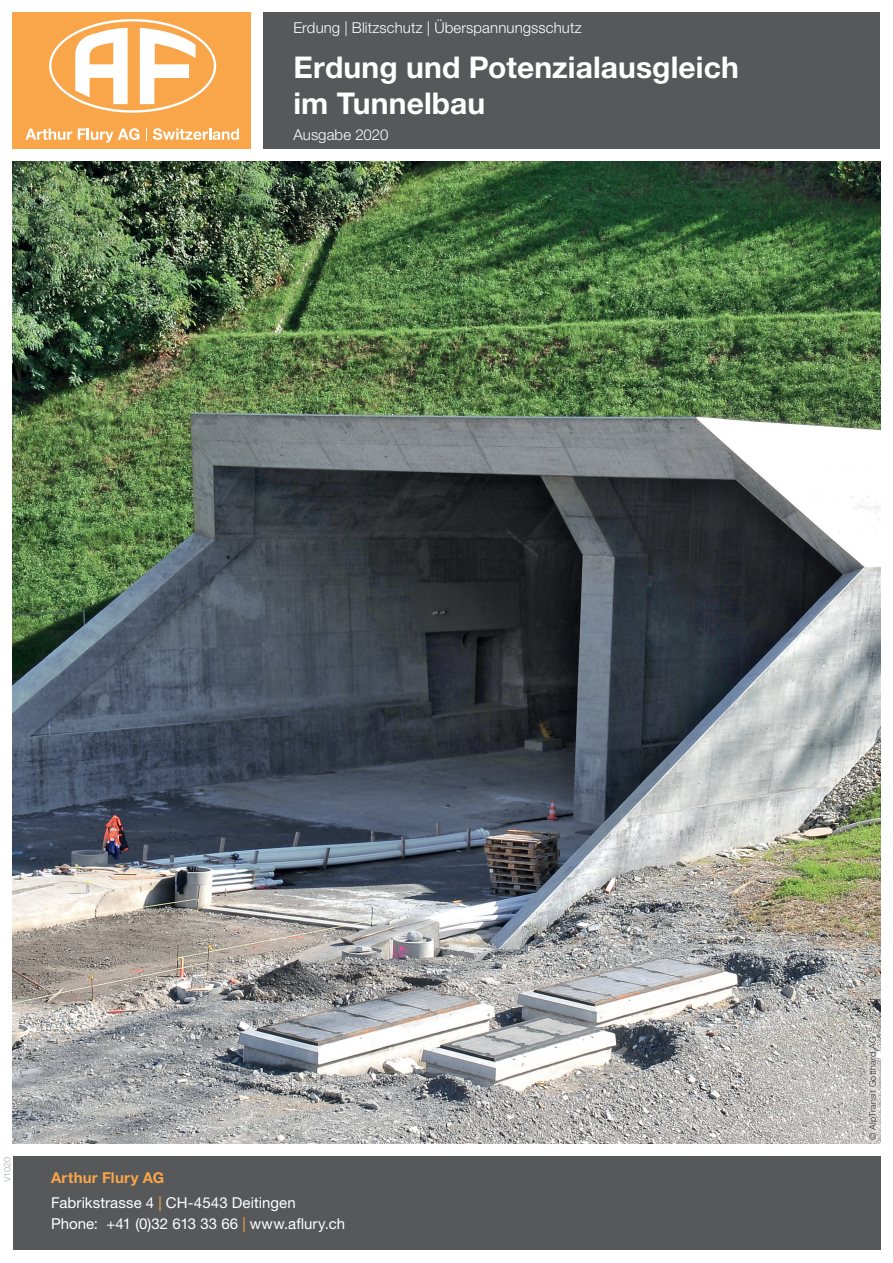
<style>
.page{position:relative;width:893px;height:1263px;background:#fff}
.page>*{position:absolute;margin:0;border:0;box-sizing:border-box;transform-origin:0 0}
.t1{font:700 30px/36px "Helvetica Neue LT Pro";letter-spacing:.005em;color:#fff}
.t2{font:15px/25.2px "Helvetica Neue LT Pro";letter-spacing:.005em;color:#fff}
.t3{font:300 15px "Helvetica Neue LT Pro";letter-spacing:.005em;color:#fff}
.t4{font:300 9px "Helvetica Neue LT Pro";letter-spacing:.02em;color:#231f20}
.t5{font:300 9px "Helvetica Neue LT Pro";color:#a8a9ad}
.s1{font-weight:700;color:#f9a64a}
.s2{color:#f9a64a}
</style>
<div class="page">
<img style="left:13px;top:162px;width:867px;height:982px">
<div style="left:264px;top:13px;width:616px;height:136px;background:#57585a"></div>
<div style="left:13px;top:1157px;width:867px;height:93px;background:#57585a"></div>
<div style="left:13px;top:13px;width:238px;height:136px;background:#f9a64a"></div>
<svg style="left:25px;top:129px;width:47px;height:11px"></svg>
<svg style="left:78px;top:128px;width:61px;height:15px"></svg>
<svg style="left:146px;top:128px;width:1px;height:12px"></svg>
<svg style="left:153px;top:128px;width:86px;height:12px"></svg>
<svg style="left:49px;top:19px;width:167px;height:94px"></svg>
<svg style="left:865px;top:1033px;width:16px;height:110px;background:#d2d0cd"></svg>
<p class="t3" style="left:293px;top:19px;width:290px">Erdung | Blitzschutz | Überspannungsschutz</p>
<h1 class="t1" style="left:293px;top:48px;width:447px">Erdung und Potenzialausgleich im Tunnelbau</h1>
<p class="t3" style="left:293px;top:125px;width:96px">Ausgabe 2020</p>
<p class="t5" style="left:2px;top:1182px;width:27px;rotate:-90deg">V1020</p>
<p class="t2" style="left:51px;top:1164px;width:246px"><span class="s1">Arthur Flury AG<br></span>Fabrikstrasse 4 <span class="s2">|</span> CH-4543 Deitingen</p>
<p class="t2" style="left:51px;top:1211px;width:296px">Phone: +41 (0)32 613 33 66 <span class="s2">|</span> www.aflury.ch</p>
<p class="t4" style="left:867px;top:1140px;width:105px;rotate:-90deg">© AlpTransit Gotthard AG</p>
</div>
